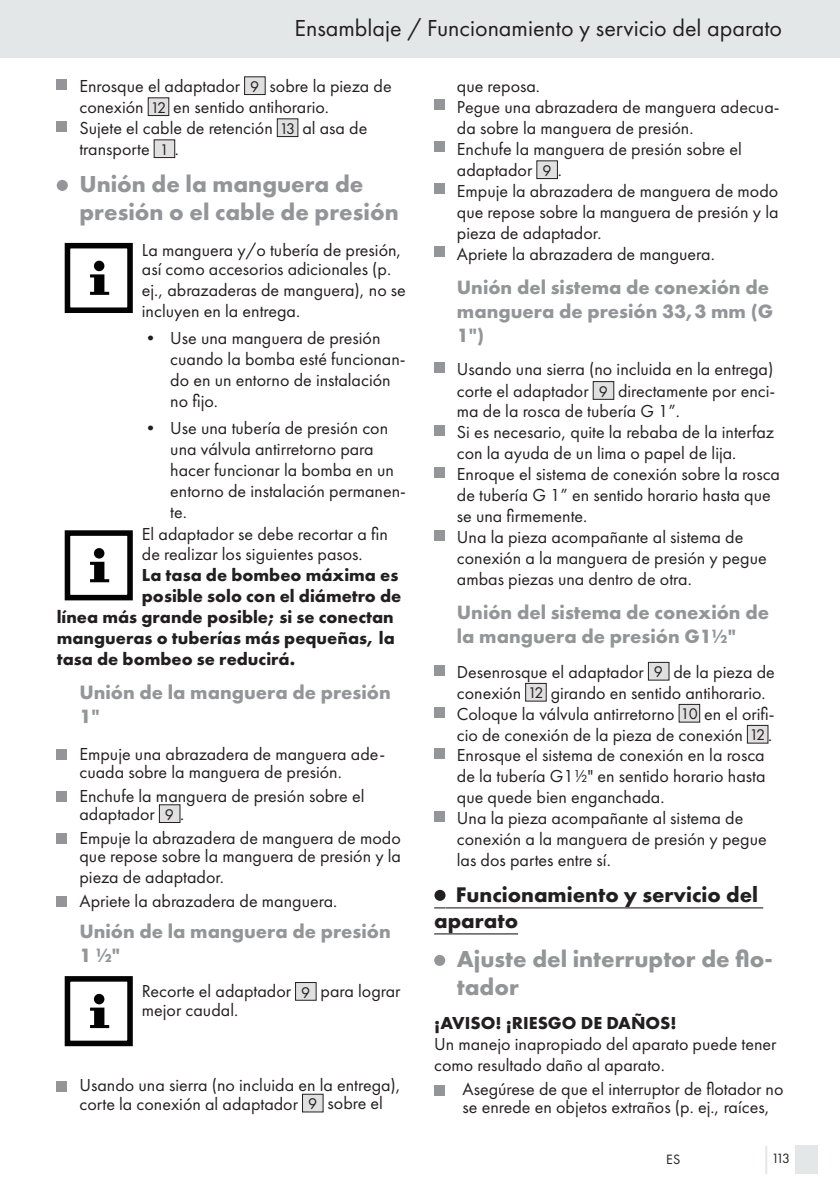
<style>
.page{position:relative;width:840px;height:1191px;background:#fff}
.page>*{position:absolute;margin:0;border:0;box-sizing:border-box;transform-origin:0 0}
.t1{font:700 24px/28px "Futura PT";color:#939598}
.t2{font:24px "Futura PT";color:#231f20}
.t3{font:700 22px/26px "Futura PT";color:#231f20}
.t4{font:700 20px/24px "Futura PT";color:#939598}
.t5{font:18px/21px "Futura PT";color:#231f20}
.t6{font:700 18px "Futura PT";color:#231f20}
.t7{font:14px "Futura PT";color:#231f20}
.s1{font-size:16px}
.s2{font-family:"Times New Roman";font-weight:700}
</style>
<div class="page">
<div style="left:0;top:0;width:839px;height:58px;background:#e3e7e7"></div>
<div style="left:794px;top:1145px;width:22px;height:29px;background:#e3e7e7"></div>
<hr style="left:764px;top:1145px;width:2px;height:29px;background:#e3e7e7">
<div style="left:57px;top:80px;width:10px;height:10px;background:#939598"></div>
<div style="left:244px;top:77px;width:21px;height:18px;background:#e0e0e1"></div>
<div style="left:244px;top:77px;width:21px;height:18px;border:1px solid #231f20"></div>
<div style="left:148px;top:98px;width:21px;height:18px;background:#e0e0e1"></div>
<div style="left:148px;top:98px;width:21px;height:18px;border:1px solid #231f20"></div>
<div style="left:57px;top:122px;width:10px;height:10px;background:#939598"></div>
<div style="left:277px;top:119px;width:21px;height:18px;background:#e0e0e1"></div>
<div style="left:277px;top:119px;width:21px;height:18px;border:1px solid #231f20"></div>
<div style="left:154px;top:140px;width:21px;height:18px;background:#e0e0e1"></div>
<div style="left:154px;top:140px;width:21px;height:18px;border:1px solid #231f20"></div>
<div style="left:57px;top:180px;width:11px;height:11px;background:#939598;border-radius:50%"></div>
<div style="left:65px;top:243px;width:68px;height:70px;border:6px solid #030303"></div>
<div style="left:94px;top:261px;width:10px;height:10px;background:#030303;border-radius:50%"></div>
<svg style="left:90px;top:274px;width:19px;height:21px"></svg>
<div style="left:65px;top:530px;width:68px;height:70px;border:6px solid #030303"></div>
<div style="left:94px;top:548px;width:10px;height:10px;background:#030303;border-radius:50%"></div>
<svg style="left:90px;top:562px;width:19px;height:20px"></svg>
<div style="left:57px;top:749px;width:10px;height:11px;background:#939598"></div>
<div style="left:57px;top:791px;width:10px;height:11px;background:#939598"></div>
<div style="left:159px;top:804px;width:21px;height:18px;background:#e0e0e1"></div>
<div style="left:57px;top:833px;width:10px;height:11px;background:#939598"></div>
<div style="left:57px;top:896px;width:10px;height:11px;background:#939598"></div>
<div style="left:65px;top:976px;width:68px;height:70px;border:6px solid #030303"></div>
<div style="left:94px;top:994px;width:10px;height:10px;background:#030303;border-radius:50%"></div>
<svg style="left:90px;top:1007px;width:19px;height:21px"></svg>
<div style="left:295px;top:982px;width:21px;height:18px;background:#e0e0e1"></div>
<div style="left:295px;top:982px;width:21px;height:18px;border:1px solid #231f20"></div>
<div style="left:57px;top:1081px;width:10px;height:10px;background:#939598"></div>
<div style="left:302px;top:1094px;width:21px;height:18px;background:#e0e0e1"></div>
<div style="left:302px;top:1094px;width:21px;height:18px;border:1px solid #231f20"></div>
<hr style="left:445px;top:907px;width:317px;height:1px;background:#231f20">
<hr style="left:434px;top:933px;width:84px;height:1px;background:#231f20">
<div style="left:434px;top:100px;width:10px;height:10px;background:#939598"></div>
<div style="left:434px;top:142px;width:10px;height:10px;background:#939598"></div>
<div style="left:536px;top:161px;width:21px;height:18px;background:#e0e0e1"></div>
<div style="left:434px;top:184px;width:10px;height:10px;background:#939598"></div>
<div style="left:434px;top:247px;width:10px;height:10px;background:#939598"></div>
<div style="left:434px;top:362px;width:10px;height:11px;background:#939598"></div>
<div style="left:593px;top:381px;width:20px;height:18px;background:#e0e0e1"></div>
<div style="left:592px;top:381px;width:21px;height:18px;border:1px solid #231f20"></div>
<div style="left:434px;top:425px;width:10px;height:11px;background:#939598"></div>
<div style="left:434px;top:467px;width:10px;height:11px;background:#939598"></div>
<div style="left:434px;top:530px;width:10px;height:11px;background:#939598"></div>
<div style="left:434px;top:665px;width:10px;height:10px;background:#939598"></div>
<div style="left:648px;top:662px;width:20px;height:18px;background:#e0e0e1"></div>
<div style="left:647px;top:662px;width:22px;height:18px;border:1px solid #231f20"></div>
<div style="left:525px;top:683px;width:21px;height:18px;background:#e0e0e1"></div>
<div style="left:525px;top:683px;width:21px;height:18px;border:1px solid #231f20"></div>
<div style="left:434px;top:707px;width:10px;height:10px;background:#939598"></div>
<div style="left:678px;top:704px;width:21px;height:18px;background:#e0e0e1"></div>
<div style="left:747px;top:725px;width:20px;height:18px;background:#e0e0e1"></div>
<div style="left:746px;top:725px;width:21px;height:18px;border:1px solid #231f20"></div>
<div style="left:434px;top:748px;width:10px;height:10px;background:#939598"></div>
<div style="left:434px;top:811px;width:10px;height:10px;background:#939598"></div>
<div style="left:434px;top:889px;width:11px;height:12px;background:#231f20;border-radius:50%"></div>
<div style="left:434px;top:955px;width:11px;height:11px;background:#939598;border-radius:50%"></div>
<div style="left:434px;top:1085px;width:10px;height:10px;background:#939598"></div>
<h1 class="t2" style="left:294px;top:14px;width:489px">Ensamblaje / Funcionamiento y servicio del aparato</h1>
<p class="t5" style="left:79px;top:75px;width:313px">Enrosque el adaptador <span class="s1">9</span> sobre la pieza de conexión <span class="s1">12</span> en sentido antihorario.<br>Sujete el cable de retención <span class="s1">13</span> al asa de transporte <span class="s1">1</span> .</p>
<h1 class="t1" style="left:79px;top:169px;width:320px">Unión de la manguera de presión o el cable de presión</h1>
<p class="t5" style="left:142px;top:239px;width:265px">La manguera y/o tubería de presión, así como accesorios adicionales (p. ej., abrazaderas de manguera), no se incluyen en la entrega.</p>
<p class="t5" style="left:170px;top:327px;width:237px;text-indent:-23px"><span class="s2">•</span> Use una manguera de presión cuando la bomba esté funcionan&shy;do en un entorno de instalación no fijo.</p>
<p class="t5" style="left:147px;top:417px;width:242px"><span class="s2">•</span> Use una tubería de presión con</p>
<p class="t5" style="left:170px;top:438px;width:205px">una válvula antirretorno para</p>
<p class="t5" style="left:170px;top:459px;width:225px">hacer funcionar la bomba en un</p>
<p class="t5" style="left:170px;top:480px;width:237px">entorno de instalación permanen-</p>
<p class="t5" style="left:170px;top:501px;width:18px">te.</p>
<p class="t5" style="left:142px;top:523px;width:247px">El adaptador se debe recortar a fin</p>
<p class="t5" style="left:142px;top:543px;width:222px">de realizar los siguientes pasos.</p>
<p class="t6" style="left:142px;top:563px;width:258px">La tasa de bombeo máxima es</p>
<p class="t6" style="left:142px;top:584px;width:261px">posible solo con el diámetro de</p>
<p class="t6" style="left:57px;top:605px;width:338px">línea más grande posible; si se conectan</p>
<p class="t6" style="left:57px;top:626px;width:339px">mangueras o tuberías más pequeñas, la</p>
<p class="t6" style="left:57px;top:647px;width:240px">tasa de bombeo se reducirá.</p>
<p class="t4" style="left:79px;top:679px;width:313px">Unión de la manguera de presión<br>1"</p>
<p class="t5" style="left:79px;top:744px;width:307px;line-height:18px">Empuje una abrazadera de manguera ade&shy;cuada sobre la manguera de presión.</p>
<p class="t5" style="left:79px;top:786px;width:286px;line-height:18.6px">Enchufe la manguera de presión sobre el adaptador <span class="s1">9</span> .</p>
<p class="t5" style="left:79px;top:828px;width:323px;line-height:18px">Empuje la abrazadera de manguera de modo que repose sobre la manguera de presión y la</p>
<p class="t5" style="left:79px;top:864px;width:259px;line-height:24px">pieza de adaptador.<br>Apriete la abrazadera de manguera.</p>
<p class="t4" style="left:79px;top:918px;width:313px">Unión de la manguera de presión<br>1 ½"</p>
<p class="t5" style="left:142px;top:981px;width:260px;line-height:19.4px">Recorte el adaptador <span class="s1">9</span> para lograr mejor caudal.</p>
<p class="t5" style="left:79px;top:1075px;width:323px;line-height:18.6px">Usando una sierra (no incluida en la entrega), corte la conexión al adaptador <span class="s1">9</span> sobre el</p>
<p class="t5" style="left:456px;top:75px;width:324px">que reposa.<br>Pegue una abrazadera de manguera adecua&shy;da sobre la manguera de presión.<br>Enchufe la manguera de presión sobre el adaptador <span class="s1">9</span> .<br>Empuje la abrazadera de manguera de modo que repose sobre la manguera de presión y la pieza de adaptador.<br>Apriete la abrazadera de manguera.</p>
<p class="t4" style="left:456px;top:274px;width:318px">Unión del sistema de conexión de manguera de presión 33,3 mm (G<br>1")</p>
<p class="t5" style="left:456px;top:359px;width:324px">Usando una sierra (no incluida en la entrega) corte el adaptador <span class="s1">9</span> directamente por enci&shy;ma de la rosca de tubería G 1”.<br>Si es necesario, quite la rebaba de la interfaz con la ayuda de un lima o papel de lija.<br>Enroque el sistema de conexión sobre la rosca de tubería G 1” en sentido horario hasta que se una firmemente.<br>Una la pieza acompañante al sistema de conexión a la manguera de presión y pegue ambas piezas una dentro de otra.</p>
<p class="t4" style="left:456px;top:600px;width:313px">Unión del sistema de conexión de la manguera de presión G1½"</p>
<p class="t5" style="left:456px;top:661px;width:319px">Desenrosque el adaptador <span class="s1">9</span> de la pieza de conexión <span class="s1">12</span> girando en sentido antihorario.<br>Coloque la válvula antirretorno <span class="s1">10</span> en el orifi&shy;cio de conexión de la pieza de conexión <span class="s1">12</span> .<br>Enrosque el sistema de conexión en la rosca de la tubería G1½" en sentido horario hasta que quede bien enganchada.<br>Una la pieza acompañante al sistema de conexión a la manguera de presión y pegue las dos partes entre sí.</p>
<p class="t3" style="left:434px;top:881px;width:325px;text-indent:22px">Funcionamiento y servicio del aparato</p>
<h1 class="t1" style="left:456px;top:944px;width:317px">Ajuste del interruptor de flo&shy;tador</h1>
<p class="t6" style="left:434px;top:1011px;width:244px">¡AVISO! ¡RIESGO DE DAÑOS!</p>
<p class="t5" style="left:434px;top:1033px;width:343px">Un manejo inapropiado del aparato puede tener como resultado daño al aparato.</p>
<p class="t5" style="left:462px;top:1080px;width:322px;line-height:18px">Asegúrese de que el interruptor de flotador no se enrede en objetos extraños (p. ej., raíces,</p>
<p class="t7" style="left:666px;top:1150px;width:15px">ES</p>
<p class="t7" style="left:771px;top:1150px;width:20px">113</p>
</div>
